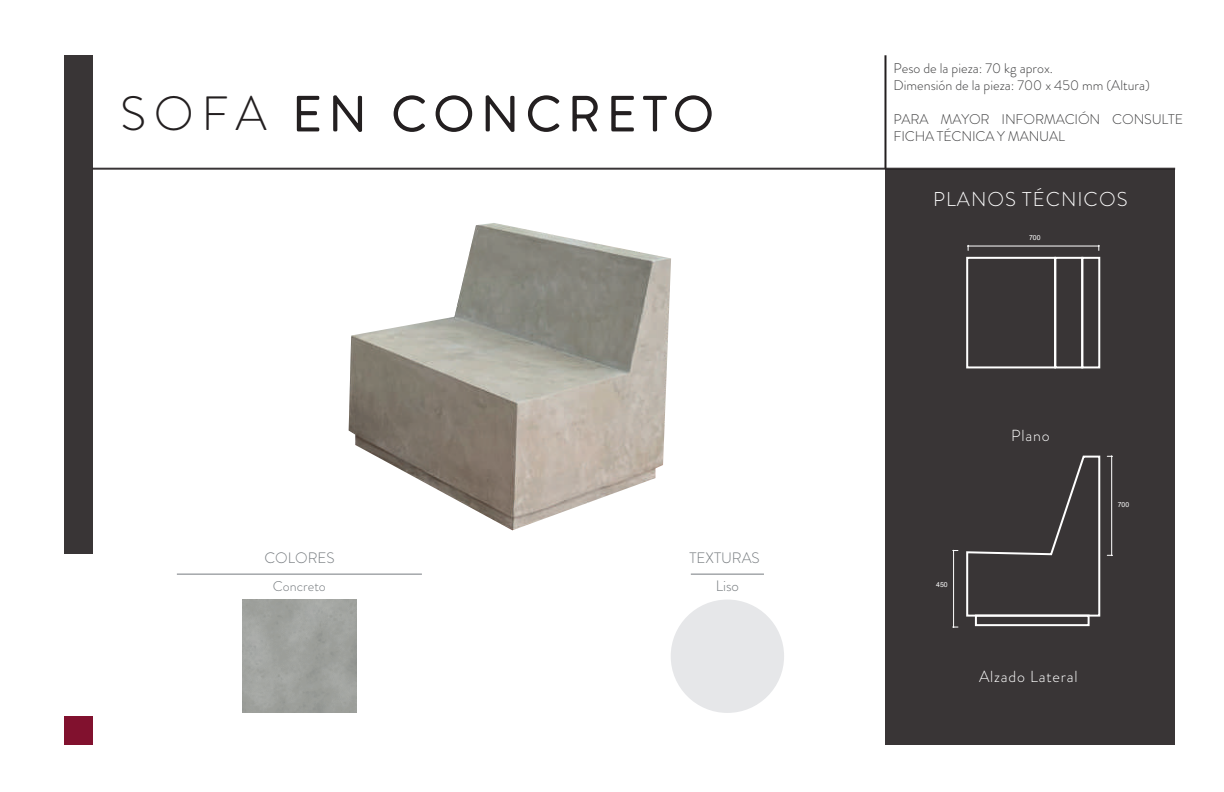
<style>
.page{position:relative;width:1224px;height:792px;background:#fff}
.page>*{position:absolute;margin:0;border:0;box-sizing:border-box;transform-origin:0 0}
.t1{font:300 48px "Brandon Grotesque";letter-spacing:.16em;color:#231f20}
.t2{font:300 20px "Brandon Grotesque";letter-spacing:.05em;color:#fff}
.t3{font:300 16px "Brandon Grotesque";letter-spacing:.05em;color:#fff}
.t4{font:300 15px/28.2px "Brandon Grotesque";color:#767b7f;text-align:center}
.t5{font:300 14px/16.8px "Brandon Grotesque";letter-spacing:-.005em;color:#3e3e3f}
.t6{font:300 14px "Brandon Grotesque";color:#767b7f}
.t7{font:6.8px "Arial";color:#fff}
</style>
<div class="page">
<img style="left:349px;top:223px;width:322px;height:307px">
<div style="left:886px;top:169px;width:289px;height:576px;background:#393536"></div>
<div style="left:64px;top:716px;width:28px;height:29px;background:#81112e"></div>
<hr style="left:691px;top:574px;width:73px;height:1px;background:#767b7f">
<div style="left:671px;top:600px;width:113px;height:113px;background:#e6e7e9;border-radius:50%"></div>
<hr style="left:177px;top:574px;width:245px;height:1px;background:#767b7f">
<div style="left:64px;top:56px;width:28px;height:498px;background:#393536"></div>
<svg style="left:296px;top:95px;width:24px;height:37px"></svg>
<svg style="left:333px;top:95px;width:30px;height:37px"></svg>
<svg style="left:393px;top:95px;width:32px;height:37px"></svg>
<svg style="left:435px;top:95px;width:38px;height:37px"></svg>
<svg style="left:485px;top:95px;width:30px;height:37px"></svg>
<svg style="left:528px;top:95px;width:32px;height:37px"></svg>
<svg style="left:572px;top:95px;width:26px;height:37px"></svg>
<svg style="left:611px;top:95px;width:23px;height:37px"></svg>
<svg style="left:643px;top:95px;width:24px;height:37px"></svg>
<svg style="left:675px;top:95px;width:37px;height:37px"></svg>
<hr style="left:92px;top:168px;width:1083px;height:2px;background:#231f20">
<hr style="left:884px;top:55px;width:2px;height:114px;background:#231f20">
<svg style="left:966px;top:455px;width:135px;height:163px"></svg>
<div style="left:966px;top:257px;width:90px;height:111px;border:2px solid #fff"></div>
<div style="left:1054px;top:257px;width:29px;height:111px;border:2px solid #fff"></div>
<div style="left:1081px;top:257px;width:19px;height:111px;border:2px solid #fff"></div>
<hr style="left:953px;top:550px;width:1px;height:77px;background:#fff">
<hr style="left:1111px;top:456px;width:1px;height:100px;background:#fff">
<hr style="left:968px;top:246px;width:131px;height:1px;background:#fff">
<div style="left:975px;top:615px;width:115px;height:11px;border:2px solid #fff"></div>
<h1 class="t1" style="left:120px;top:81px;width:595px">SOFA EN CONCRETO</h1>
<p class="t4" style="left:264px;top:544px;width:72px">COLORES</p>
<p class="t6" style="left:273px;top:577px;width:54px">Concreto</p>
<p class="t4" style="left:689px;top:544px;width:72px">TEXTURAS<br>Liso</p>
<p class="t5" style="left:893px;top:60px;width:258px">Peso de la pieza: 70 kg aprox.<br>Dimensión de la pieza: 700 x 450 mm (Altura)</p>
<p class="t5" style="left:893px;top:111px;width:291px">PARA MAYOR INFORMACIÓN CONSULTE</p>
<p class="t5" style="left:893px;top:128px;width:173px">FICHA TÉCNICA Y MANUAL</p>
<h2 class="t2" style="left:933px;top:185px;width:196px">PLANOS TÉCNICOS</h2>
<p class="t7" style="left:1029px;top:233px;width:13px">700</p>
<p class="t3" style="left:1011px;top:424px;width:40px">Plano</p>
<p class="t7" style="left:936px;top:580px;width:13px">450</p>
<p class="t3" style="left:979px;top:665px;width:100px">Alzado Lateral</p>
<p class="t7" style="left:1118px;top:500px;width:13px">700</p>
</div>
